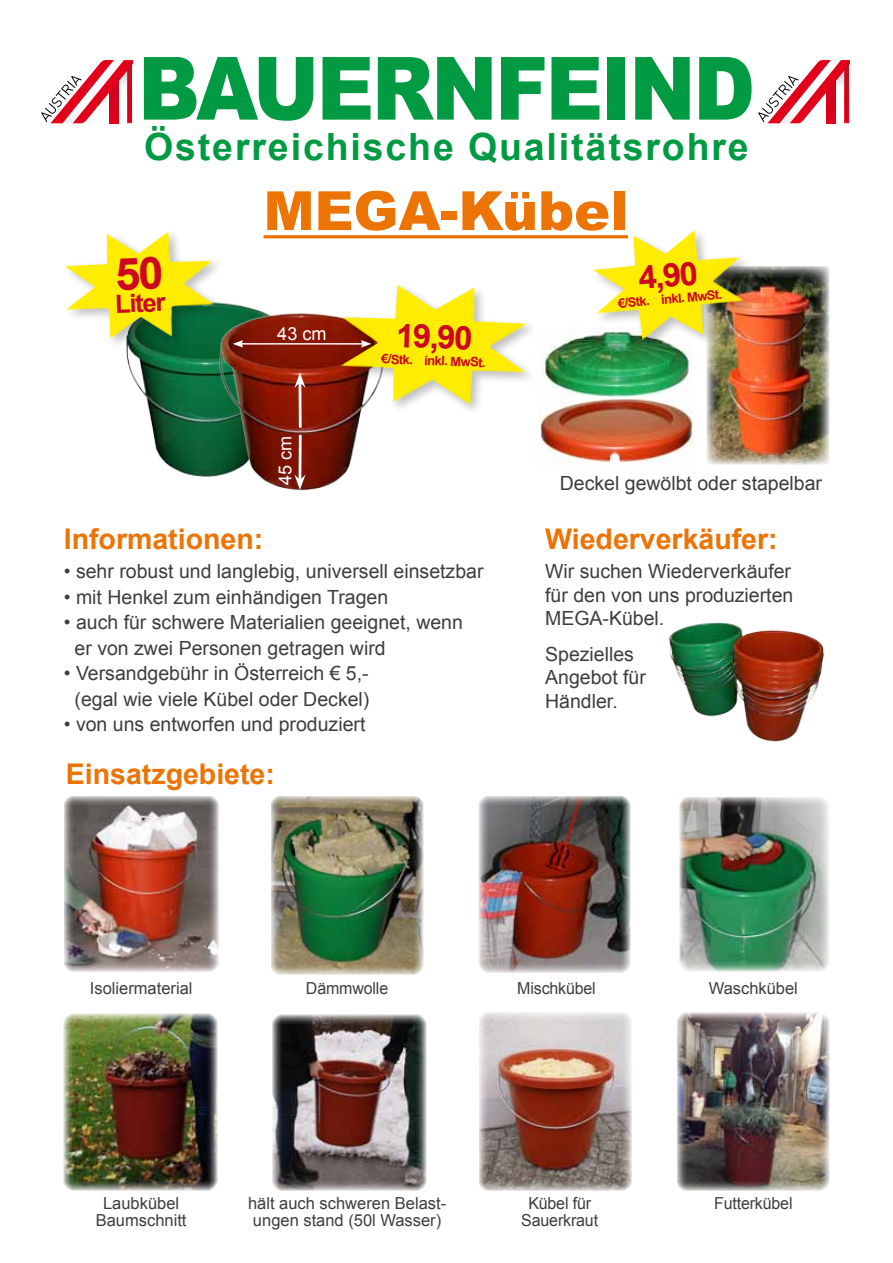
<style>
.page{position:relative;width:893px;height:1263px;background:#fff}
.page>*{position:absolute;margin:0;border:0;box-sizing:border-box;transform-origin:0 0}
.t1{font:900 87.45px "Arial";letter-spacing:-.03em;color:#009a43;scale:.91 1}
.t2{font:900 54px "Arial";color:#ec7405}
.t3{font:700 37.5px "Arial";letter-spacing:.05em;color:#009a43}
.t4{font:700 32.55px "Arial";color:#cd071e}
.t5{font:700 28.5px "Arial";color:#ec7405}
.t6{font:700 25.2px "Arial";color:#cd071e}
.t7{font:19.5px/23.4px "Arial";color:#3e3d40}
.t8{font:18px "Arial";color:#fff}
.t9{font:16.5px/16.5px "Arial";color:#3e3d40;text-align:center}
.t10{font:700 12.9px "Arial";color:#cd071e}
</style>
<div class="page">
<img style="left:538px;top:399px;width:156px;height:64px">
<svg style="left:41px;top:60px;width:91px;height:63px"></svg>
<svg style="left:758px;top:60px;width:91px;height:63px"></svg>
<hr style="left:263px;top:235px;width:365px;height:3px;background:#ec7405">
<img style="left:669px;top:622px;width:156px;height:120px">
<img style="left:273px;top:1015px;width:153px;height:176px">
<img style="left:479px;top:1012px;width:153px;height:178px">
<img style="left:680px;top:797px;width:149px;height:174px">
<img style="left:677px;top:1013px;width:152px;height:178px">
<img style="left:479px;top:796px;width:151px;height:176px">
<img style="left:271px;top:796px;width:152px;height:178px">
<img style="left:64px;top:796px;width:155px;height:176px">
<img style="left:64px;top:1014px;width:153px;height:176px">
<img style="left:707px;top:266px;width:122px;height:199px">
<img style="left:542px;top:327px;width:150px;height:70px">
<img style="left:126px;top:350px;width:77px;height:127px">
<img style="left:203px;top:303px;width:158px;height:188px">
<hr style="left:241px;top:343px;width:122px;height:2px;background:#fff">
<svg style="left:233px;top:340px;width:10px;height:8px"></svg>
<hr style="left:299px;top:383px;width:3px;height:45px;background:#fff">
<svg style="left:294px;top:373px;width:12px;height:15px"></svg>
<div style="left:335px;top:280px;width:203px;height:135px;background:#000;opacity:.25"></div>
<svg style="left:340px;top:284px;width:189px;height:122px"></svg>
<div style="left:60px;top:227px;width:165px;height:123px;background:#000;opacity:.25"></div>
<div style="left:588px;top:226px;width:166px;height:125px;background:#000;opacity:.25"></div>
<img style="left:592px;top:230px;width:153px;height:111px">
<hr style="left:299px;top:435px;width:3px;height:45px;background:#fff">
<svg style="left:294px;top:475px;width:12px;height:15px"></svg>
<svg style="left:64px;top:231px;width:151px;height:109px"></svg>
<h1 class="t1" style="left:138px;top:25px;width:679px">BAUERNFEIND</h1>
<h3 class="t3" style="left:144px;top:121px;width:606px">Österreichische Qualitätsrohre</h3>
<p class="t6" style="left:114px;top:287px;width:52px;rotate:-2deg">Liter</p>
<h2 class="t2" style="left:263px;top:172px;width:366px">MEGA-Kübel</h2>
<p class="t8" style="left:277px;top:322px;width:51px">43 cm</p>
<h3 class="t4" style="left:397px;top:314px;width:78px;rotate:2deg">19,90</h3>
<p class="t10" style="left:382px;top:350px;width:106px;rotate:2deg">€/Stk. inkl. MwSt.</p>
<p class="t8" style="left:273px;top:485px;width:51px;rotate:-90deg">45 cm</p>
<h3 class="t4" style="left:636px;top:256px;width:61px;rotate:-5deg">4,90</h3>
<p class="t10" style="left:617px;top:295px;width:106px;rotate:-5deg">€/Stk. inkl. MwSt.</p>
<p class="t7" style="left:560px;top:472px;width:264px">Deckel gewölbt oder stapelbar</p>
<h3 class="t5" style="left:64px;top:520px;width:201px">Informationen:</h3>
<h3 class="t5" style="left:545px;top:520px;width:234px">Wiederverkäufer:</h3>
<p class="t7" style="left:545px;top:560px;width:250px;text-align:justify">Wir suchen Wiederverkäufer für den von uns produzierten MEGA-Kübel.</p>
<p class="t7" style="left:545px;top:643px;width:102px">Spezielles<br>Angebot für<br>Händler.</p>
<p class="t7" style="left:64px;top:560px;width:421px">• sehr robust und langlebig, universell einsetzbar</p>
<p class="t7" style="left:64px;top:585px;width:326px">• mit Henkel zum einhändigen Tragen</p>
<p class="t7" style="left:75px;top:610px;width:390px;line-height:25.5px;text-indent:-11px">• auch für schwere Materialien geeignet, wenn er von zwei Personen getragen wird</p>
<p class="t7" style="left:64px;top:661px;width:307px;line-height:25.5px;text-align:center">• Versandgebühr in Österreich € 5,- (egal wie viele Kübel oder Deckel)</p>
<p class="t7" style="left:64px;top:713px;width:303px">• von uns entworfen und produziert</p>
<h3 class="t5" style="left:66px;top:755px;width:211px">Einsatzgebiete:</h3>
<p class="t9" style="left:90px;top:980px;width:104px">Isoliermaterial</p>
<p class="t9" style="left:709px;top:980px;width:91px">Waschkübel</p>
<p class="t9" style="left:306px;top:980px;width:84px">Dämmwolle</p>
<p class="t9" style="left:517px;top:980px;width:80px">Mischkübel</p>
<p class="t9" style="left:96px;top:1195px;width:92px">Laubkübel<br>Baumschnitt</p>
<p class="t9" style="left:248px;top:1195px;width:200px;text-align:left">hält auch schweren Belast&shy;ungen stand (50l Wasser)</p>
<p class="t9" style="left:521px;top:1195px;width:78px">Kübel für<br>Sauerkraut</p>
<p class="t9" style="left:714px;top:1195px;width:80px">Futterkübel</p>
</div>
